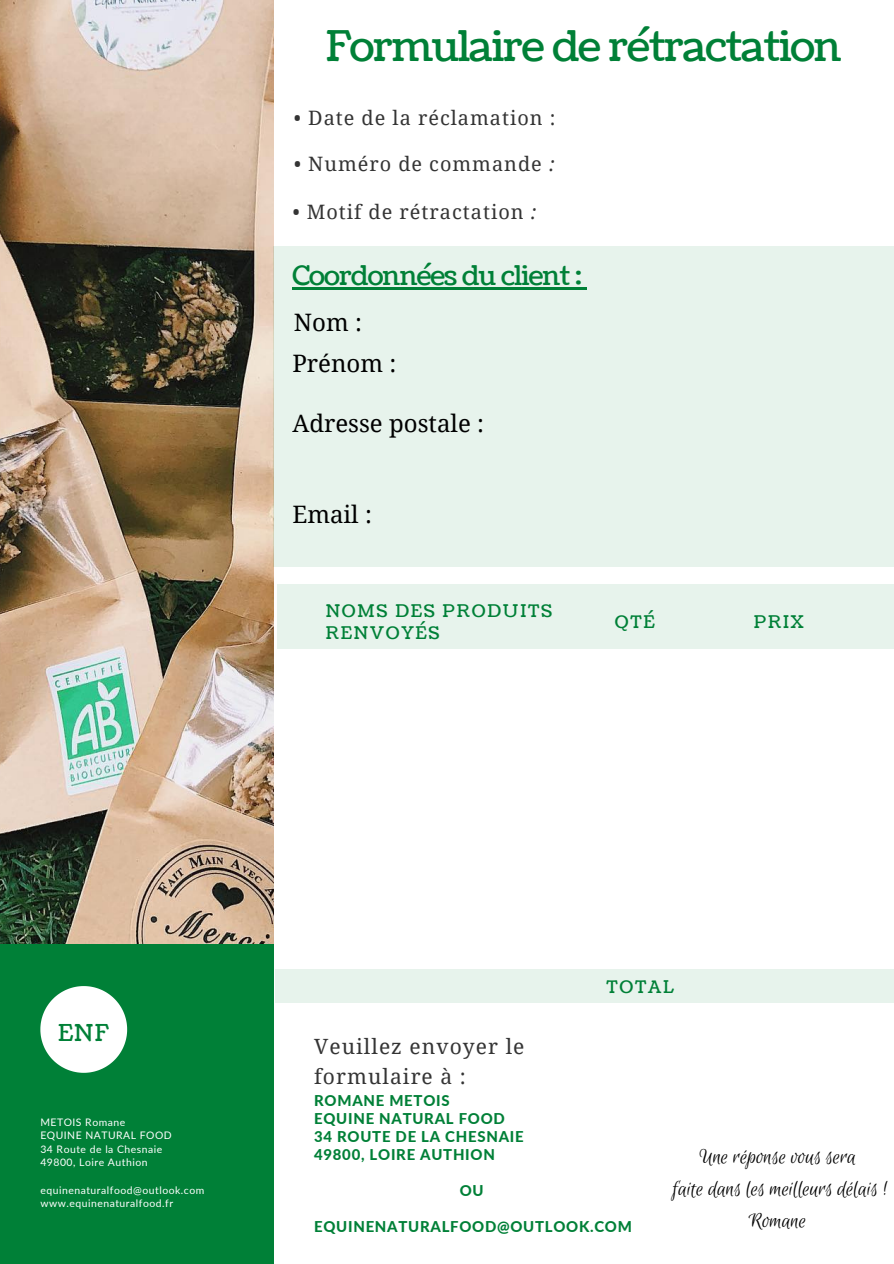
<style>
.page{position:relative;width:894px;height:1264px;background:#fff}
.page>*{position:absolute;margin:0;border:0;box-sizing:border-box;transform-origin:0 0}
.t1{font:42px "Coustard";letter-spacing:-.03em;color:#008037}
.t2{font:27px "Coustard";letter-spacing:-.03em;color:#008037}
.t3{font:24px/40.2px "Noto Serif";color:#000}
.t4{font:23.25px "Coustard";color:#008037}
.t5{font:22.95px/31.7px "Euphoria Script";color:#000;text-align:center}
.t6{font:21px/29.2px "Noto Serif";letter-spacing:.05em;color:#343434}
.t7{font:19.8px "Noto Serif";letter-spacing:.05em;color:#343434}
.t8{font:17.4px/21.5px "Coustard";letter-spacing:.1em;color:#008037}
.t9{font:800 14.85px/18px "Lato";letter-spacing:.05em;color:#008037}
.t10{font:10.35px/13.5px "Lato";letter-spacing:.05em;color:#fff}
.s1{font-style:italic}
</style>
<div class="page">
<img style="left:0;top:0;width:274px;height:944px">
<div style="left:0;top:944px;width:277px;height:319px;background:#008037"></div>
<div style="left:274px;top:0;width:619px;height:1263px;background:#fff"></div>
<div style="left:273px;top:246px;width:620px;height:321px;background:#e7f3ec"></div>
<div style="left:277px;top:584px;width:616px;height:64px;background:#e7f3ec"></div>
<div style="left:274px;top:969px;width:619px;height:34px;background:#e7f3ec"></div>
<svg style="left:40px;top:986px;width:87px;height:86px"></svg>
<hr style="left:292px;top:287px;width:288px;height:3px;background:#008037">
<svg style="left:580px;top:287px;width:6px;height:3px"></svg>
<h1 class="t1" style="left:325px;top:18px;width:517px">Formulaire de rétractation</h1>
<h3 class="t7" style="left:294px;top:104px;width:263px">• Date de la réclamation :</h3>
<h3 class="t7" style="left:294px;top:149px;width:262px"><span class="s1">•</span> Numéro de commande <span class="s1">:</span></h3>
<h3 class="t7" style="left:292px;top:198px;width:245px"><span class="s1">•</span> Motif de rétractation <span class="s1">:</span></h3>
<h2 class="t2" style="left:292px;top:258px;width:290px">Coordonnées du client :</h2>
<h3 class="t3" style="left:292px;top:302px;width:105px">Nom :<br>Prénom :</h3>
<h3 class="t3" style="left:292px;top:402px;width:193px">Adresse postale :</h3>
<h3 class="t3" style="left:292px;top:493px;width:81px">Email :</h3>
<h3 class="t8" style="left:325px;top:601px;width:228px">NOMS DES PRODUITS<br>RENVOYÉS</h3>
<h3 class="t8" style="left:614px;top:611px;width:41px">QTÉ</h3>
<h3 class="t8" style="left:753px;top:611px;width:51px">PRIX</h3>
<h3 class="t4" style="left:58px;top:1016px;width:52px">ENF</h3>
<p class="t10" style="left:40px;top:1115px;width:133px">METOIS Romane<br>EQUINE NATURAL FOOD<br>34 Route de la Chesnaie<br>49800, Loire Authion</p>
<p class="t10" style="left:40px;top:1182px;width:165px">equinenaturalfood@outlook.com www.equinenaturalfood.fr</p>
<h3 class="t8" style="left:606px;top:976px;width:69px">TOTAL</h3>
<h3 class="t6" style="left:314px;top:1031px;width:212px">Veuillez envoyer le formulaire à :</h3>
<h3 class="t9" style="left:314px;top:1091px;width:211px">ROMANE METOIS<br>EQUINE NATURAL FOOD<br>34 ROUTE DE LA CHESNAIE<br>49800, LOIRE AUTHION</h3>
<h3 class="t9" style="left:459px;top:1181px;width:25px">OU</h3>
<h3 class="t9" style="left:314px;top:1217px;width:319px">EQUINENATURALFOOD@OUTLOOK.COM</h3>
<h3 class="t5" style="left:672px;top:1142px;width:216px">Une réponse vous sera<br>faite dans les meilleurs délais !<br>Romane</h3>
</div>
